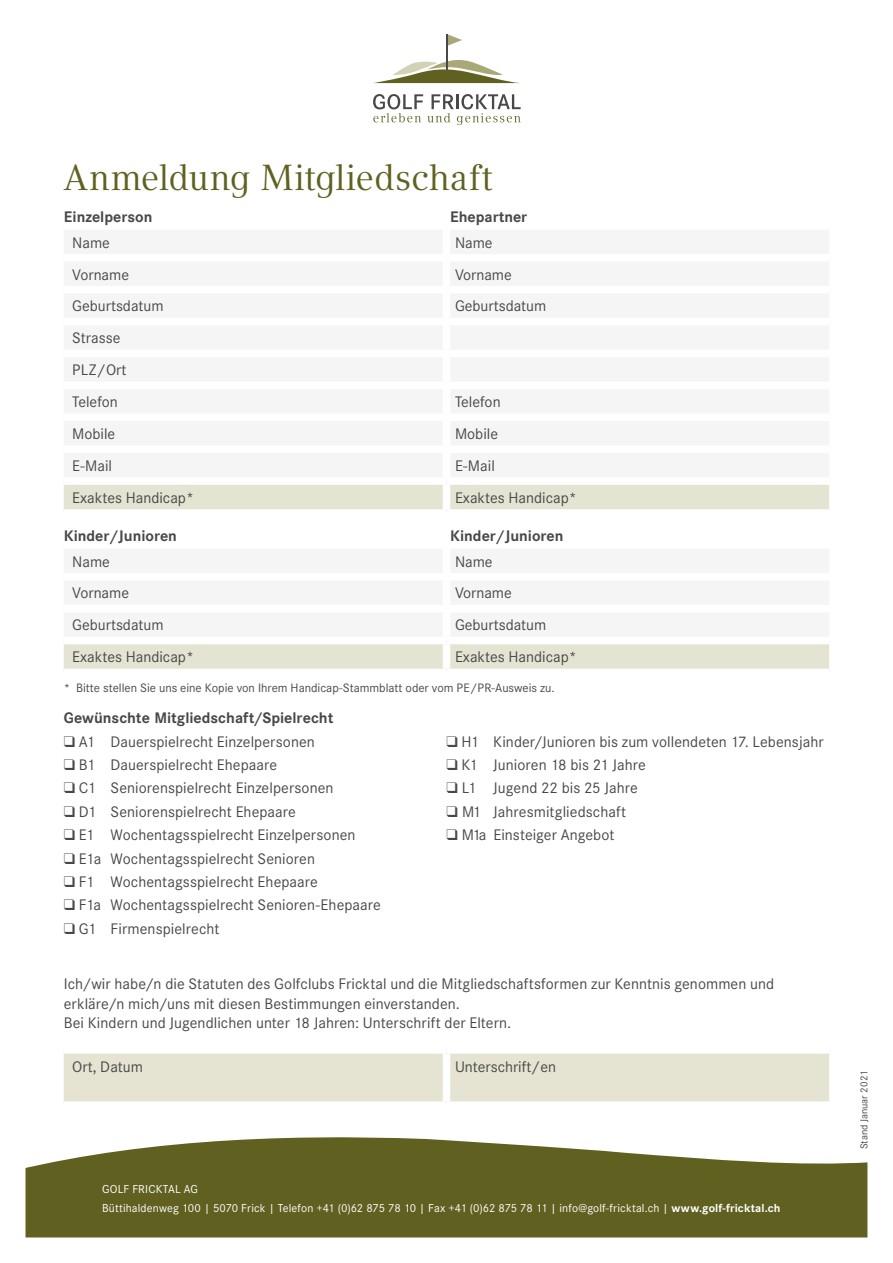
<style>
.page{position:relative;width:893px;height:1263px;background:#fff}
.page>*{position:absolute;margin:0;border:0;box-sizing:border-box;transform-origin:0 0}
.t1{font:36px "Compatil Text LT";letter-spacing:-.005em;color:#606121}
.t2{font:15px/32px "Corporate SBQ";letter-spacing:.005em;color:#484848}
.t3{font:700 15px "Corporate SBQ";color:#484848}
.t4{font:12px/19.5px "Corporate S";letter-spacing:.01em;color:#fff}
.t5{font:12px "Corporate SBQ";color:#484848}
.t6{font:10.5px "Corporate S";color:#484848}
.s1{font-weight:700}
</style>
<div class="page">
<svg style="left:64px;top:485px;width:765px;height:184px;fill:#f5f5f5"></svg>
<div style="left:443px;top:485px;width:7px;height:24px;background:#fff"></div>
<div style="left:64px;top:509px;width:382px;height:8px;background:#fff"></div>
<div style="left:446px;top:509px;width:383px;height:8px;background:#fff"></div>
<div style="left:443px;top:517px;width:7px;height:24px;background:#fff"></div>
<div style="left:64px;top:541px;width:382px;height:8px;background:#fff"></div>
<div style="left:446px;top:541px;width:383px;height:8px;background:#fff"></div>
<div style="left:443px;top:549px;width:7px;height:24px;background:#fff"></div>
<div style="left:64px;top:573px;width:382px;height:7px;background:#fff"></div>
<div style="left:446px;top:573px;width:383px;height:7px;background:#fff"></div>
<div style="left:443px;top:580px;width:7px;height:25px;background:#fff"></div>
<div style="left:64px;top:605px;width:382px;height:7px;background:#fff"></div>
<div style="left:446px;top:605px;width:383px;height:7px;background:#fff"></div>
<div style="left:443px;top:612px;width:7px;height:25px;background:#fff"></div>
<div style="left:64px;top:637px;width:382px;height:7px;background:#fff"></div>
<div style="left:446px;top:637px;width:383px;height:7px;background:#fff"></div>
<div style="left:443px;top:644px;width:7px;height:25px;background:#fff"></div>
<div style="left:26px;top:1183px;width:841px;height:54px;background:#606121"></div>
<svg style="left:25px;top:1149px;width:843px;height:34px;background:#74753e"></svg>
<svg style="left:373px;top:94px;width:148px;height:31px"></svg>
<svg style="left:448px;top:34px;width:14px;height:12px"></svg>
<hr style="left:446px;top:34px;width:2px;height:38px;background:#484848">
<svg style="left:374px;top:60px;width:145px;height:23px"></svg>
<svg style="left:64px;top:1053px;width:765px;height:96px"></svg>
<div style="left:443px;top:1053px;width:7px;height:48px;background:#fff"></div>
<div style="left:64px;top:1101px;width:382px;height:8px;background:#fff"></div>
<div style="left:446px;top:1101px;width:383px;height:8px;background:#fff"></div>
<h1 class="t1" style="left:64px;top:156px;width:430px">Anmeldung Mitgliedschaft</h1>
<p class="t3" style="left:64px;top:208px;width:90px">Einzelperson</p>
<p class="t3" style="left:450px;top:208px;width:79px">Ehepartner</p>
<p class="t2" style="left:72px;top:227px;width:39px">Name</p>
<p class="t2" style="left:455px;top:227px;width:39px">Name</p>
<p class="t2" style="left:72px;top:258px;width:58px">Vorname</p>
<p class="t2" style="left:455px;top:258px;width:58px">Vorname</p>
<p class="t2" style="left:72px;top:290px;width:93px">Geburtsdatum</p>
<p class="t2" style="left:455px;top:290px;width:93px">Geburtsdatum</p>
<p class="t2" style="left:72px;top:322px;width:56px">Strasse<br>PLZ/Ort<br>Telefon</p>
<p class="t2" style="left:455px;top:386px;width:47px">Telefon</p>
<p class="t2" style="left:72px;top:418px;width:45px">Mobile</p>
<p class="t2" style="left:455px;top:418px;width:45px">Mobile</p>
<p class="t2" style="left:72px;top:450px;width:41px">E-Mail</p>
<p class="t2" style="left:455px;top:450px;width:41px">E-Mail</p>
<p class="t2" style="left:72px;top:482px;width:123px">Exaktes Handicap*</p>
<p class="t2" style="left:455px;top:482px;width:123px">Exaktes Handicap*</p>
<p class="t3" style="left:64px;top:527px;width:115px">Kinder/Junioren</p>
<p class="t3" style="left:450px;top:527px;width:115px">Kinder/Junioren</p>
<p class="t2" style="left:72px;top:545px;width:39px">Name</p>
<p class="t2" style="left:455px;top:545px;width:39px">Name</p>
<p class="t2" style="left:72px;top:577px;width:58px">Vorname</p>
<p class="t2" style="left:455px;top:577px;width:58px">Vorname</p>
<p class="t2" style="left:72px;top:609px;width:93px">Geburtsdatum</p>
<p class="t2" style="left:455px;top:609px;width:93px">Geburtsdatum</p>
<p class="t2" style="left:72px;top:641px;width:123px">Exaktes Handicap*</p>
<p class="t2" style="left:455px;top:641px;width:123px">Exaktes Handicap*</p>
<p class="t5" style="left:64px;top:681px;width:492px">* Bitte stellen Sie uns eine Kopie von Ihrem Handicap-Stammblatt oder vom PE/PR-Ausweis zu.</p>
<p class="t3" style="left:64px;top:709px;width:271px">Gewünschte Mitgliedschaft/Spielrecht</p>
<p class="t2" style="left:64px;top:726px;width:253px">❑ A1 Dauerspielrecht Einzelpersonen</p>
<p class="t2" style="left:446px;top:726px;width:379px">❑ H1 Kinder/Junioren bis zum vollendeten 17. Lebensjahr</p>
<p class="t2" style="left:64px;top:749px;width:215px">❑ B1 Dauerspielrecht Ehepaare</p>
<p class="t2" style="left:446px;top:749px;width:201px">❑ K1 Junioren 18 bis 21 Jahre</p>
<p class="t2" style="left:64px;top:772px;width:271px">❑ C1 Seniorenspielrecht Einzelpersonen</p>
<p class="t2" style="left:446px;top:772px;width:193px">❑ L1 Jugend 22 bis 25 Jahre</p>
<p class="t2" style="left:64px;top:796px;width:234px">❑ D1 Seniorenspielrecht Ehepaare</p>
<p class="t2" style="left:446px;top:796px;width:181px">❑ M1 Jahresmitgliedschaft</p>
<p class="t2" style="left:64px;top:819px;width:293px">❑ E1 Wochentagsspielrecht Einzelpersonen</p>
<p class="t2" style="left:447px;top:819px;width:169px">❑ M1a Einsteiger Angebot</p>
<p class="t2" style="left:64px;top:842px;width:253px">❑ E1a Wochentagsspielrecht Senioren</p>
<p class="t2" style="left:64px;top:866px;width:256px">❑ F1 Wochentagsspielrecht Ehepaare</p>
<p class="t2" style="left:64px;top:889px;width:319px">❑ F1a Wochentagsspielrecht Senioren-Ehepaare</p>
<p class="t2" style="left:64px;top:913px;width:157px">❑ G1 Firmenspielrecht</p>
<p class="t2" style="left:64px;top:974px;width:712px;line-height:19.5px">Ich/wir habe/n die Statuten des Golfclubs Fricktal und die Mitgliedschaftsformen zur Kenntnis genommen und erkläre/n mich/uns mit diesen Bestimmungen einverstanden.<br>Bei Kindern und Jugendlichen unter 18 Jahren: Unterschrift der Eltern.</p>
<p class="t2" style="left:72px;top:1050px;width:72px">Ort, Datum</p>
<p class="t2" style="left:455px;top:1050px;width:103px">Unterschrift/en</p>
<p class="t4" style="left:102px;top:1179px;width:680px">GOLF FRICKTAL AG<br>Büttihaldenweg 100 | 5070 Frick | Telefon +41 (0)62 875 78 10 | Fax +41 (0)62 875 78 11 | info@golf-fricktal.ch | <span class="s1">www.golf-fricktal.ch</span></p>
<p class="t6" style="left:858px;top:1149px;width:81px;rotate:-90deg">Stand Januar 2021</p>
</div>
